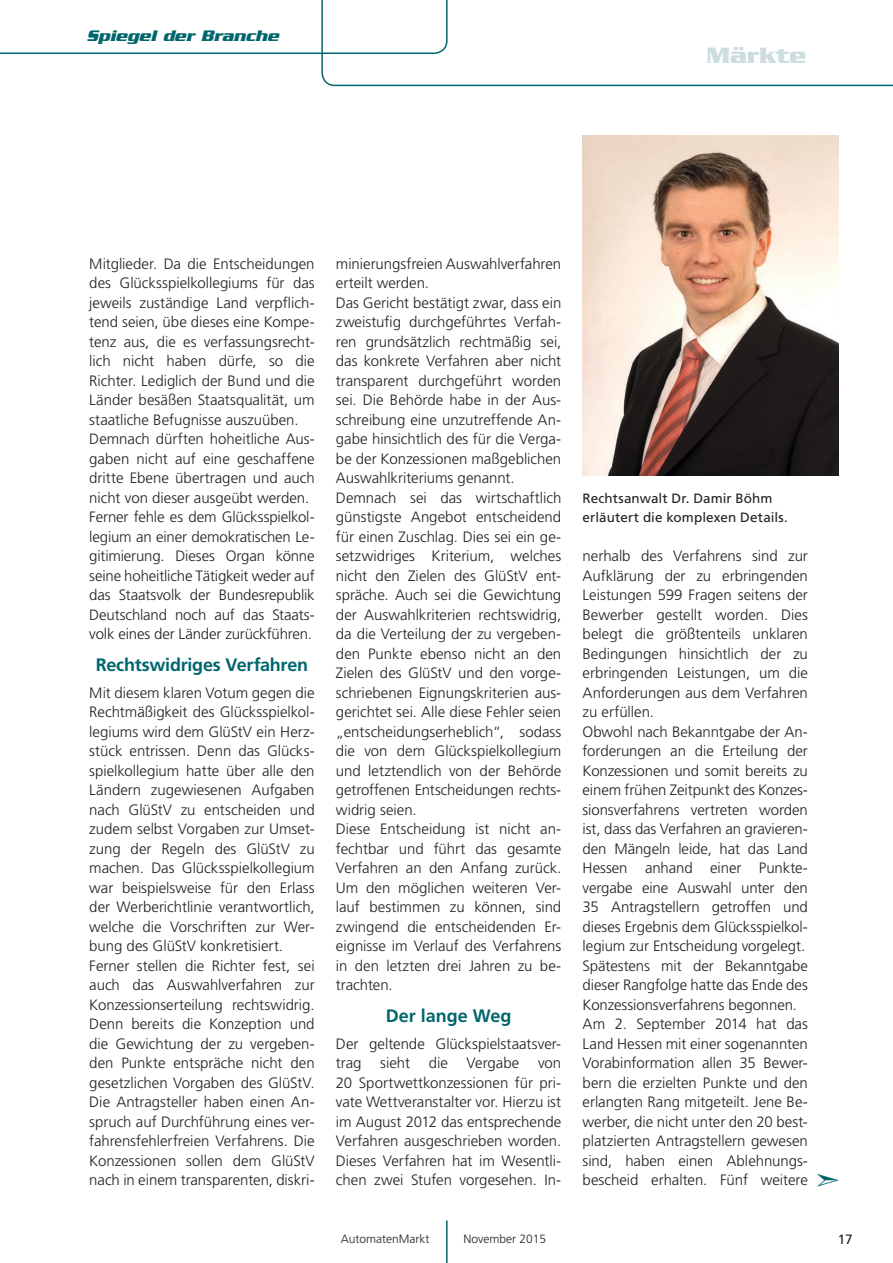
<style>
.page{position:relative;width:893px;height:1263px;background:#fff}
.page>*{position:absolute;margin:0;border:0;box-sizing:border-box;transform-origin:0 0}
.t1{font:700 24px "Serpentine";color:#ccdce0}
.t2{font:700 18px "Frutiger";letter-spacing:-.01em;color:#00666c}
.t3{font:italic 700 16.5px "Serpentine";color:#00666c}
.t4{font:300 15px/19.5px "Frutiger";letter-spacing:-.005em;color:#231f20}
.t5{font:13.5px/19.5px "Frutiger";letter-spacing:.005em;color:#231f20}
.t6{font:300 12px "Frutiger";color:#231f20}
.s1{color:#00666c}
</style>
<div class="page">
<svg style="left:0;top:52px;width:321px;height:2px"></svg>
<svg style="left:321px;top:0;width:572px;height:86px"></svg>
<hr style="left:446px;top:1220px;width:2px;height:43px;background:#00666c">
<img style="left:583px;top:136px;width:256px;height:340px">
<p class="t3" style="left:87px;top:26px;width:194px">Spiegel der Branche</p>
<h1 class="t1" style="left:706px;top:42px;width:102px">Märkte</h1>
<p class="t4" style="left:89px;top:254px;width:227px">Mitglieder. Da die Entscheidungen des Glücksspielkollegiums für das jeweils zuständige Land verpflich&shy;tend seien, übe dieses eine Kompe&shy;tenz aus, die es verfassungsrecht&shy;lich nicht haben dürfe, so die Richter. Lediglich der Bund und die Länder besäßen Staatsqualität, um staatliche Befugnisse auszuüben.<br>Demnach dürften hoheitliche Aus&shy;gaben nicht auf eine geschaffene dritte Ebene übertragen und auch nicht von dieser ausgeübt werden.<br>Ferner fehle es dem Glücksspielkol&shy;legium an einer demokratischen Le&shy;gitimierung. Dieses Organ könne seine hoheitliche Tätigkeit weder auf das Staatsvolk der Bundesrepublik Deutschland noch auf das Staats&shy;volk eines der Länder zurückführen.</p>
<p class="t2" style="left:96px;top:654px;width:214px">Rechtswidriges Verfahren</p>
<p class="t4" style="left:89px;top:683px;width:227px">Mit diesem klaren Votum gegen die Rechtmäßigkeit des Glücksspielkol&shy;legiums wird dem GlüStV ein Herz&shy;stück entrissen. Denn das Glücks&shy;spielkollegium hatte über alle den Ländern zugewiesenen Aufgaben nach GlüStV zu entscheiden und zudem selbst Vorgaben zur Umset&shy;zung der Regeln des GlüStV zu machen. Das Glücksspielkollegium war beispielsweise für den Erlass der Werberichtlinie verantwortlich, welche die Vorschriften zur Wer&shy;bung des GlüStV konkretisiert.<br>Ferner stellen die Richter fest, sei auch das Auswahlverfahren zur Konzessionserteilung rechtswidrig.<br>Denn bereits die Konzeption und die Gewichtung der zu vergeben&shy;den Punkte entspräche nicht den gesetzlichen Vorgaben des GlüStV.<br>Die Antragsteller haben einen An&shy;spruch auf Durchführung eines ver&shy;fahrensfehlerfreien Verfahrens. Die Konzessionen sollen dem GlüStV nach in einem transparenten, diskri-</p>
<p class="t4" style="left:336px;top:254px;width:227px">minierungsfreien Auswahlverfahren erteilt werden.<br>Das Gericht bestätigt zwar, dass ein zweistufig durchgeführtes Verfah&shy;ren grundsätzlich rechtmäßig sei, das konkrete Verfahren aber nicht transparent durchgeführt worden sei. Die Behörde habe in der Aus&shy;schreibung eine unzutreffende An&shy;gabe hinsichtlich des für die Verga&shy;be der Konzessionen maßgeblichen<br>Auswahlkriteriums genannt.<br>Demnach sei das wirtschaftlich günstigste Angebot entscheidend für einen Zuschlag. Dies sei ein ge&shy;setzwidriges Kriterium, welches nicht den Zielen des GlüStV ent&shy;spräche. Auch sei die Gewichtung der Auswahlkriterien rechtswidrig, da die Verteilung der zu vergeben&shy;den Punkte ebenso nicht an den<br>Zielen des GlüStV und den vorge&shy;schriebenen Eignungskriterien aus&shy;gerichtet sei. Alle diese Fehler seien „entscheidungserheblich“, sodass die von dem Glückspielkollegium und letztendlich von der Behörde getroffenen Entscheidungen rechts&shy;widrig seien.<br>Diese Entscheidung ist nicht an&shy;fechtbar und führt das gesamte<br>Verfahren an den Anfang zurück.<br>Um den möglichen weiteren Ver&shy;lauf bestimmen zu können, sind zwingend die entscheidenden Er&shy;eignisse im Verlauf des Verfahrens in den letzten drei Jahren zu be&shy;trachten.</p>
<p class="t2" style="left:386px;top:1005px;width:127px">Der lange Weg</p>
<p class="t4" style="left:336px;top:1034px;width:227px;text-align:justify">Der geltende Glückspielstaatsver&shy;trag sieht die Vergabe von 20 Sportwettkonzessionen für pri&shy;vate Wettveranstalter vor. Hierzu ist im August 2012 das entsprechende Verfahren ausgeschrieben worden.<br>Dieses Verfahren hat im Wesentli&shy;chen zwei Stufen vorgesehen. In-</p>
<p class="t5" style="left:583px;top:488px;width:207px">Rechtsanwalt Dr. Damir Böhm erläutert die komplexen Details.</p>
<p class="t4" style="left:583px;top:546px;width:259px">nerhalb des Verfahrens sind zur<br>Aufklärung der zu erbringenden<br>Leistungen 599 Fragen seitens der<br>Bewerber gestellt worden. Dies belegt die größtenteils unklaren<br>Bedingungen hinsichtlich der zu erbringenden Leistungen, um die<br>Anforderungen aus dem Verfahren<br>zu erfüllen.<br>Obwohl nach Bekanntgabe der An&shy;forderungen an die Erteilung der<br>Konzessionen und somit bereits zu einem frühen Zeitpunkt des Konzes&shy;sionsverfahrens vertreten worden<br>ist, dass das Verfahren an gravieren-<br>den Mängeln leide, hat das Land<br>Hessen anhand einer Punkte&shy;vergabe eine Auswahl unter den<br>35 Antragstellern getroffen und dieses Ergebnis dem Glücksspielkol&shy;legium zur Entscheidung vorgelegt.<br>Spätestens mit der Bekanntgabe dieser Rangfolge hatte das Ende des<br>Konzessionsverfahrens begonnen.<br>Am 2. September 2014 hat das<br>Land Hessen mit einer sogenannten<br>Vorabinformation allen 35 Bewer&shy;bern die erzielten Punkte und den erlangten Rang mitgeteilt. Jene Be&shy;werber, die nicht unter den 20 best&shy;platzierten Antragstellern gewesen sind, haben einen Ablehnungs&shy;bescheid erhalten. Fünf weitere <span class="s1">➣</span></p>
<p class="t6" style="left:341px;top:1232px;width:90px">AutomatenMarkt</p>
<p class="t6" style="left:463px;top:1232px;width:84px">November 2015</p>
<p class="t5" style="left:838px;top:1229px;width:17px">17</p>
</div>
